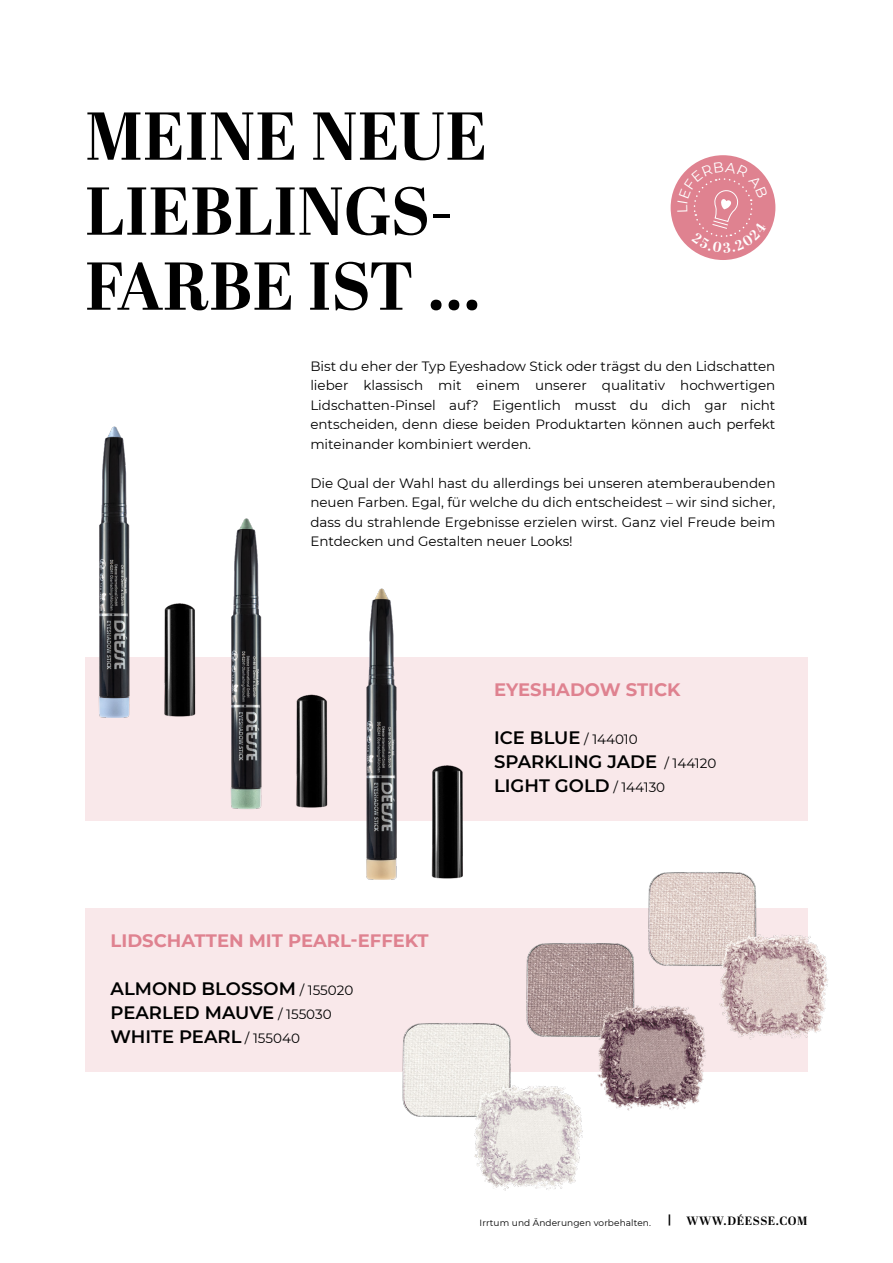
<style>
.page{position:relative;width:893px;height:1263px;background:#fff}
.page>*{position:absolute;margin:0;border:0;box-sizing:border-box;transform-origin:0 0}
.t1{font:700 67.5px/75px "Abril Display";color:#000}
.t2{font:600 18px/24px "Montserrat";color:#000}
.t3{font:700 18px "Montserrat";color:#df8290}
.t4{font:13.5px/19.5px "Montserrat";color:#000;text-align:justify}
.t5{font:9px "Montserrat";letter-spacing:.01em;color:#000}
.s1{font-weight:400;font-size:13.5px}
.s2{font-family:"Abril Display";font-weight:700;font-size:12px}
</style>
<div class="page">
<div style="left:85px;top:658px;width:722px;height:163px;background:#f9e8ea"></div>
<img style="left:85px;top:426px;width:95px;height:292px">
<img style="left:180px;top:518px;width:136px;height:291px">
<img style="left:316px;top:588px;width:201px;height:292px">
<div style="left:85px;top:908px;width:722px;height:163px;background:#f9e8ea"></div>
<img style="left:648px;top:872px;width:180px;height:197px">
<img style="left:526px;top:898px;width:242px;height:213px">
<img style="left:370px;top:977px;width:229px;height:214px">
<div style="left:671px;top:155px;width:104px;height:105px;background:#df8290;border-radius:50%"></div>
<svg style="left:677px;top:162px;width:91px;height:91px"></svg>
<h1 class="t1" style="left:85px;top:103px;width:404px">MEINE NEUE<br>LIEBLINGS-<br>FARBE IST …</h1>
<p class="t4" style="left:310px;top:356px;width:467px">Bist du eher der Typ Eyeshadow Stick oder trägst du den Lidschatten lieber klassisch mit einem unserer qualitativ hochwertigen Lidschatten-Pinsel auf? Eigentlich musst du dich gar nicht entscheiden, denn diese beiden Produktarten können auch perfekt miteinander kombiniert werden.</p>
<p class="t4" style="left:310px;top:473px;width:467px">Die Qual der Wahl hast du allerdings bei unseren atemberaubenden neuen Farben. Egal, für welche du dich entscheidest – wir sind sicher, dass du strahlende Ergebnisse erzielen wirst. Ganz viel Freude beim Entdecken und Gestalten neuer Looks!</p>
<h2 class="t3" style="left:111px;top:927px;width:319px">LIDSCHATTEN MIT PEARL-EFFEKT</h2>
<h2 class="t2" style="left:111px;top:976px;width:244px">ALMOND BLOSSOM <span class="s1">/ 155020<br></span>PEARLED MAUVE <span class="s1">/ 155030<br></span>WHITE PEARL <span class="s1">/ 155040</span></h2>
<h2 class="t3" style="left:494px;top:677px;width:188px">EYESHADOW STICK</h2>
<h2 class="t2" style="left:494px;top:725px;width:224px">ICE BLUE <span class="s1">/ 144010<br></span>SPARKLING JADE <span class="s1">/ 144120<br></span>LIGHT GOLD <span class="s1">/ 144130</span></h2>
<p class="t5" style="left:480px;top:1216px;width:329px">Irrtum und Änderungen vorbehalten. <sup>|</sup> <span class="s2">WWW.DÉESSE.COM</span></p>
</div>
